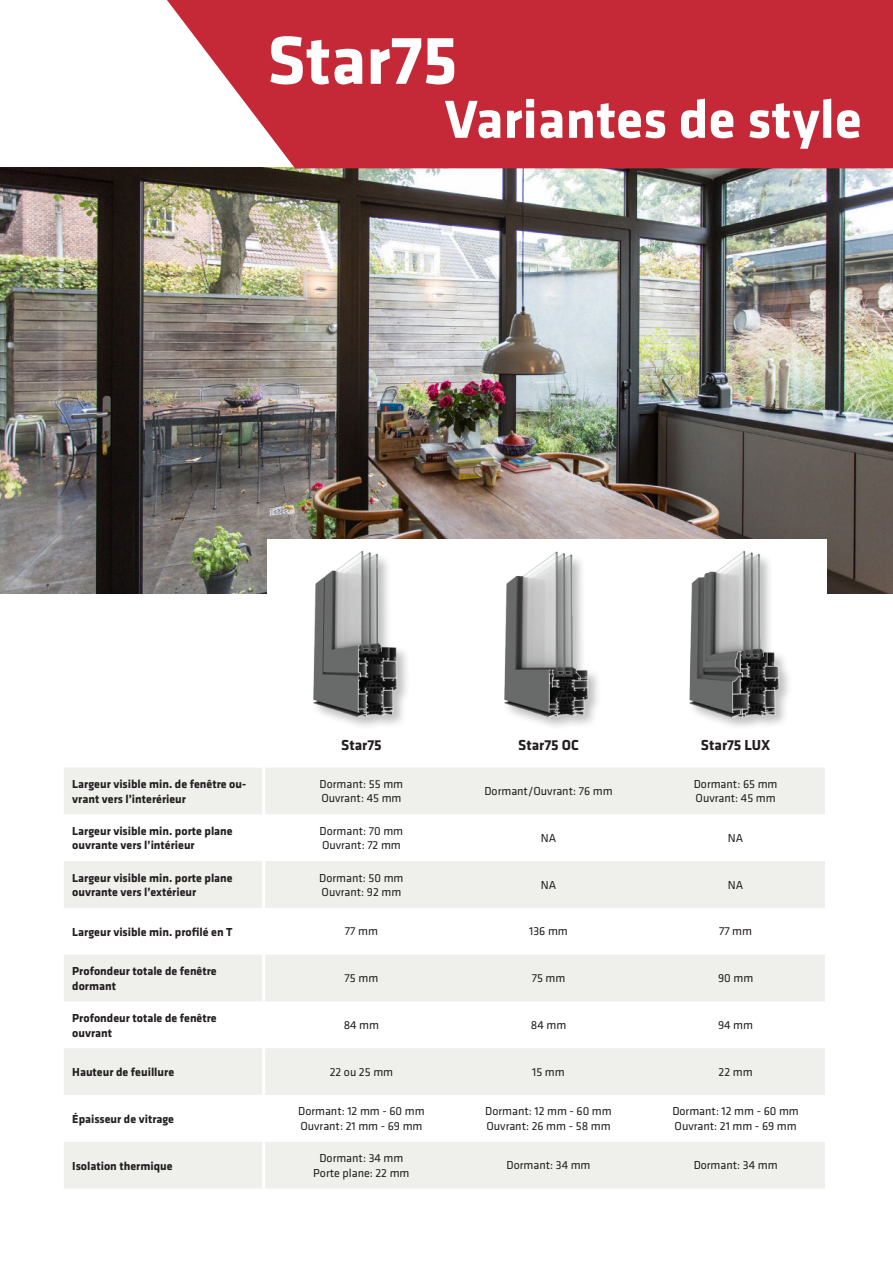
<style>
.page{position:relative;width:893px;height:1263px;background:#fff}
.page>*{position:absolute;margin:0;border:0;box-sizing:border-box;transform-origin:0 0}
.t1{font:700 70.5px "Klavika";color:#fff}
.t2{font:700 55.5px "Klavika";color:#fff}
.t3{font:700 15px "Klavika";color:#231f20}
.t4{font:12px/14.4px "Klavika";color:#231f20}
.t5{font:700 12px/14.4px "Klavika";color:#231f20}
</style>
<div class="page">
<img style="left:0;top:168px;width:893px;height:425px">
<div style="left:267px;top:539px;width:559px;height:158px;background:#fff"></div>
<svg style="left:167px;top:0;width:726px;height:168px;fill:#c52937"></svg>
<img style="left:313px;top:550px;width:94px;height:176px">
<img style="left:504px;top:551px;width:94px;height:175px">
<img style="left:689px;top:551px;width:100px;height:176px">
<svg style="left:64px;top:768px;width:761px;height:420px"></svg>
<svg style="left:64px;top:861px;width:761px;height:234px;fill:#eff0ec"></svg>
<hr style="left:262px;top:767px;width:3px;height:47px;background:#fff">
<hr style="left:262px;top:814px;width:3px;height:47px;background:#fff">
<hr style="left:262px;top:861px;width:3px;height:47px;background:#fff">
<hr style="left:262px;top:908px;width:3px;height:47px;background:#fff">
<hr style="left:262px;top:1001px;width:3px;height:47px;background:#fff">
<hr style="left:262px;top:1048px;width:3px;height:47px;background:#fff">
<hr style="left:262px;top:1095px;width:3px;height:47px;background:#fff">
<hr style="left:262px;top:1142px;width:3px;height:46px;background:#fff">
<hr style="left:262px;top:955px;width:3px;height:46px;background:#fff">
<h1 class="t1" style="left:267px;top:22px;width:192px">Star75</h1>
<h2 class="t2" style="left:445px;top:89px;width:418px">Variantes de style</h2>
<p class="t3" style="left:341px;top:737px;width:42px">Star75</p>
<p class="t3" style="left:518px;top:737px;width:62px">Star75 OC</p>
<p class="t3" style="left:701px;top:737px;width:71px">Star75 LUX</p>
<p class="t5" style="left:72px;top:777px;width:175px">Largeur visible min. de fenêtre ou&shy;vrant vers l’interérieur</p>
<p class="t4" style="left:320px;top:778px;width:85px">Dormant: 55 mm<br>Ouvrant: 45 mm</p>
<p class="t4" style="left:484px;top:785px;width:130px">Dormant/Ouvrant: 76 mm</p>
<p class="t4" style="left:694px;top:778px;width:85px">Dormant: 65 mm<br>Ouvrant: 45 mm</p>
<p class="t5" style="left:72px;top:824px;width:162px">Largeur visible min. porte plane ouvrante vers l’intérieur</p>
<p class="t4" style="left:320px;top:824px;width:85px">Dormant: 70 mm<br>Ouvrant: 72 mm</p>
<p class="t4" style="left:541px;top:832px;width:17px">NA</p>
<p class="t4" style="left:728px;top:832px;width:17px">NA</p>
<p class="t5" style="left:72px;top:871px;width:162px">Largeur visible min. porte plane ouvrante vers l’extérieur</p>
<p class="t4" style="left:319px;top:871px;width:86px">Dormant: 50 mm<br>Ouvrant: 92 mm</p>
<p class="t4" style="left:541px;top:878px;width:17px">NA</p>
<p class="t4" style="left:728px;top:878px;width:17px">NA</p>
<p class="t5" style="left:72px;top:925px;width:162px">Largeur visible min. profilé en T</p>
<p class="t4" style="left:345px;top:925px;width:34px">77 mm</p>
<p class="t4" style="left:529px;top:925px;width:40px">136 mm</p>
<p class="t4" style="left:719px;top:925px;width:34px">77 mm</p>
<p class="t5" style="left:72px;top:964px;width:146px">Profondeur totale de fenêtre dormant</p>
<p class="t4" style="left:345px;top:972px;width:35px">75 mm</p>
<p class="t4" style="left:532px;top:972px;width:35px">75 mm</p>
<p class="t4" style="left:718px;top:972px;width:37px">90 mm</p>
<p class="t5" style="left:72px;top:1011px;width:146px">Profondeur totale de fenêtre ouvrant</p>
<p class="t4" style="left:344px;top:1019px;width:37px">84 mm</p>
<p class="t4" style="left:531px;top:1019px;width:37px">84 mm</p>
<p class="t4" style="left:718px;top:1019px;width:37px">94 mm</p>
<p class="t5" style="left:72px;top:1065px;width:103px">Hauteur de feuillure</p>
<p class="t4" style="left:330px;top:1066px;width:65px">22 ou 25 mm</p>
<p class="t4" style="left:532px;top:1066px;width:34px">15 mm</p>
<p class="t4" style="left:719px;top:1066px;width:36px">22 mm</p>
<p class="t5" style="left:72px;top:1112px;width:103px">Épaisseur de vitrage</p>
<p class="t4" style="left:298px;top:1105px;width:128px">Dormant: 12 mm - 60 mm<br>Ouvrant: 21 mm - 69 mm</p>
<p class="t4" style="left:485px;top:1105px;width:128px">Dormant: 12 mm - 60 mm<br>Ouvrant: 26 mm - 58 mm</p>
<p class="t4" style="left:672px;top:1105px;width:128px">Dormant: 12 mm - 60 mm<br>Ouvrant: 21 mm - 69 mm</p>
<p class="t5" style="left:72px;top:1158px;width:102px">Isolation thermique</p>
<p class="t4" style="left:313px;top:1152px;width:98px;text-align:center">Dormant: 34 mm<br>Porte plane: 22 mm</p>
<p class="t4" style="left:507px;top:1159px;width:85px">Dormant: 34 mm</p>
<p class="t4" style="left:694px;top:1159px;width:85px">Dormant: 34 mm</p>
</div>
